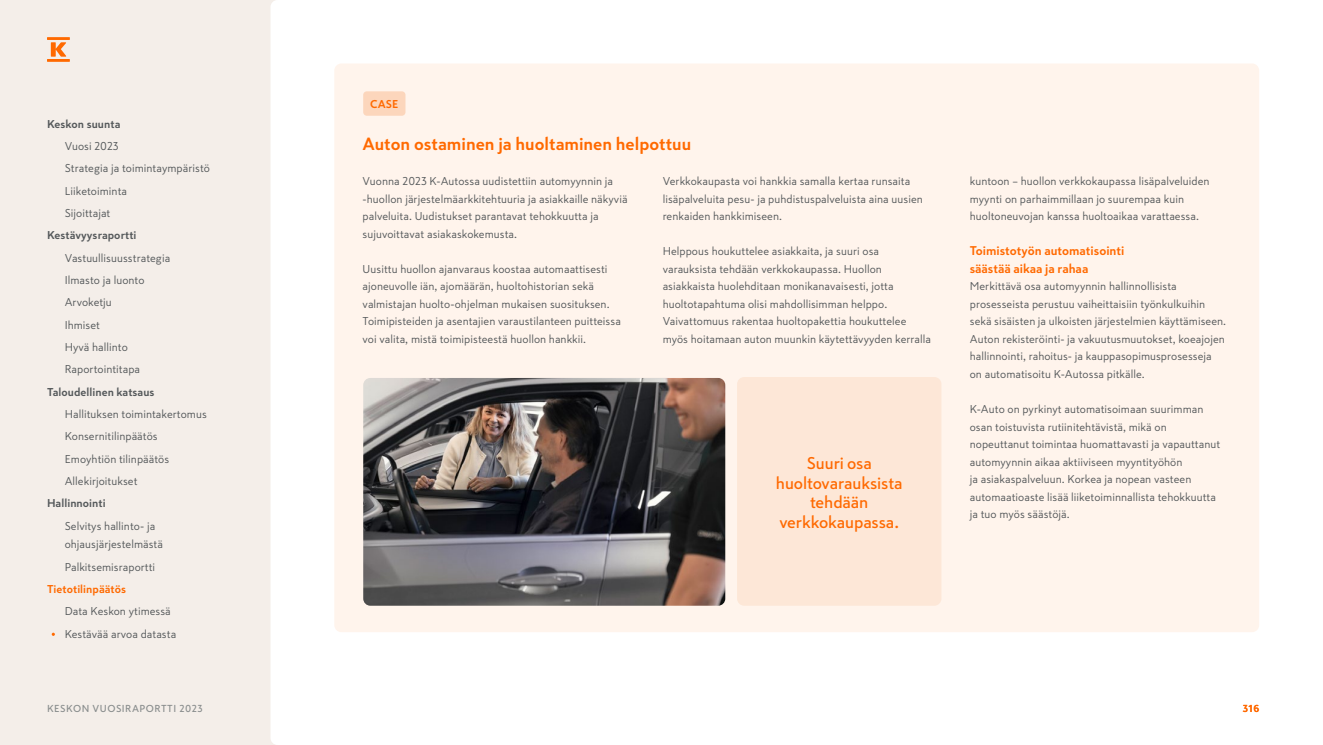
<style>
.page{position:relative;width:1323px;height:745px;background:#fff}
.page>*{position:absolute;margin:0;border:0;box-sizing:border-box;transform-origin:0 0}
.t1{font:700 17.5px "Skatta Sans";color:#ff6900}
.t2{font:500 16.75px/19.9px "Skatta Sans";letter-spacing:-.005em;color:#ff6900;text-align:center}
.t3{font:700 12.5px/17.5px "Skatta Sans";color:#ff6900}
.t4{font:11.25px/17.5px "Skatta Sans";letter-spacing:.005em;color:#54585a}
.t5{font:700 11.25px "Skatta Sans";letter-spacing:.005em;color:#54585a}
.t6{font:700 11.25px "Skatta Sans";letter-spacing:.005em;color:#ff6900}
.t7{font:500 10px "Skatta Sans";letter-spacing:.05em;color:#898d8d}
.t8{font:700 10px "Skatta Sans";color:#ff6900}
</style>
<div class="page">
<div style="left:334px;top:63px;width:925px;height:568px;background:#fff4ec;border-radius:7px"></div>
<div style="left:363px;top:91px;width:42px;height:25px;background:#fcd6bc;border-radius:4px"></div>
<div style="left:737px;top:377px;width:204px;height:228px;background:#fde7d7;border-radius:7px"></div>
<img style="left:363px;top:378px;width:362px;height:227px">
<div style="left:0;top:0;width:275px;height:744px;background:#f4eee9"></div>
<svg style="left:47px;top:37px;width:23px;height:25px"></svg>
<p class="t5" style="left:47px;top:116px;width:75px">Keskon suunta</p>
<p class="t4" style="left:65px;top:135px;width:147px;line-height:22.2px">Vuosi 2023<br>Strategia ja toimintaympäristö<br>Liiketoiminta<br>Sijoittajat</p>
<p class="t5" style="left:47px;top:227px;width:91px">Kestävyysraportti</p>
<p class="t4" style="left:65px;top:246px;width:107px;line-height:22.2px">Vastuullisuusstrategia<br>Ilmasto ja luonto<br>Arvoketju<br>Ihmiset<br>Hyvä hallinto<br>Raportointitapa</p>
<p class="t5" style="left:47px;top:383px;width:109px">Taloudellinen katsaus</p>
<p class="t4" style="left:65px;top:402px;width:144px;line-height:22.2px">Hallituksen toimintakertomus<br>Konsernitilinpäätös<br>Emoyhtiön tilinpäätös<br>Allekirjoitukset</p>
<p class="t5" style="left:47px;top:495px;width:60px">Hallinnointi</p>
<p class="t4" style="left:65px;top:516px;width:100px;line-height:18.8px">Selvitys hallinto- ja ohjausjärjestelmästä</p>
<p class="t4" style="left:65px;top:557px;width:92px">Palkitsemisraportti</p>
<p class="t6" style="left:47px;top:580px;width:81px">Tietotilinpäätös</p>
<p class="t4" style="left:65px;top:599px;width:113px;line-height:22.2px">Data Keskon ytimessä<br>Kestävää arvoa datasta</p>
<p class="t6" style="left:370px;top:96px;width:29px">CASE</p>
<h1 class="t1" style="left:362px;top:131px;width:330px">Auton ostaminen ja huoltaminen helpottuu</h1>
<p class="t4" style="left:363px;top:172px;width:266px">Vuonna 2023 K-Autossa uudistettiin automyynnin ja -huollon järjestelmäarkkitehtuuria ja asiakkaille näkyviä palveluita. Uudistukset parantavat tehokkuutta ja sujuvoittavat asiakaskokemusta.</p>
<p class="t4" style="left:363px;top:260px;width:260px">Uusittu huollon ajanvaraus koostaa automaattisesti ajoneuvolle iän, ajomäärän, huoltohistorian sekä valmistajan huolto-ohjelman mukaisen suosituksen.<br>Toimipisteiden ja asentajien varaustilanteen puitteissa voi valita, mistä toimipisteestä huollon hankkii.</p>
<p class="t4" style="left:663px;top:172px;width:262px">Verkkokaupasta voi hankkia samalla kertaa runsaita lisäpalveluita pesu- ja puhdistuspalveluista aina uusien renkaiden hankkimiseen.</p>
<p class="t4" style="left:663px;top:242px;width:270px">Helppous houkuttelee asiakkaita, ja suuri osa varauksista tehdään verkkokaupassa. Huollon asiakkaista huolehditaan monikanavaisesti, jotta huoltotapahtuma olisi mahdollisimman helppo.<br>Vaivattomuus rakentaa huoltopakettia houkuttelee myös hoitamaan auton muunkin käytettävyyden kerralla</p>
<h2 class="t2" style="left:776px;top:452px;width:128px">Suuri osa huoltovarauksista tehdään verkkokaupassa.</h2>
<p class="t4" style="left:970px;top:172px;width:241px">kuntoon – huollon verkkokaupassa lisäpalveluiden myynti on parhaimmillaan jo suurempaa kuin huoltoneuvojan kanssa huoltoaikaa varattaessa.</p>
<p class="t3" style="left:970px;top:242px;width:156px">Toimistotyön automatisointi säästää aikaa ja rahaa</p>
<p class="t4" style="left:970px;top:277px;width:258px">Merkittävä osa automyynnin hallinnollisista prosesseista perustuu vaiheittaisiin työnkulkuihin sekä sisäisten ja ulkoisten järjestelmien käyttämiseen.<br>Auton rekisteröinti- ja vakuutusmuutokset, koeajojen hallinnointi, rahoitus- ja kauppasopimusprosesseja on automatisoitu K-Autossa pitkälle.</p>
<p class="t4" style="left:970px;top:400px;width:252px">K-Auto on pyrkinyt automatisoimaan suurimman osan toistuvista rutiinitehtävistä, mikä on nopeuttanut toimintaa huomattavasti ja vapauttanut automyynnin aikaa aktiiviseen myyntityöhön<br>ja asiakaspalveluun. Korkea ja nopean vasteen automaatioaste lisää liiketoiminnallista tehokkuutta ja tuo myös säästöjä.</p>
<p class="t7" style="left:47px;top:701px;width:157px">KESKON VUOSIRAPORTTI 2023</p>
<p class="t8" style="left:1243px;top:701px;width:18px">316</p>
</div>
